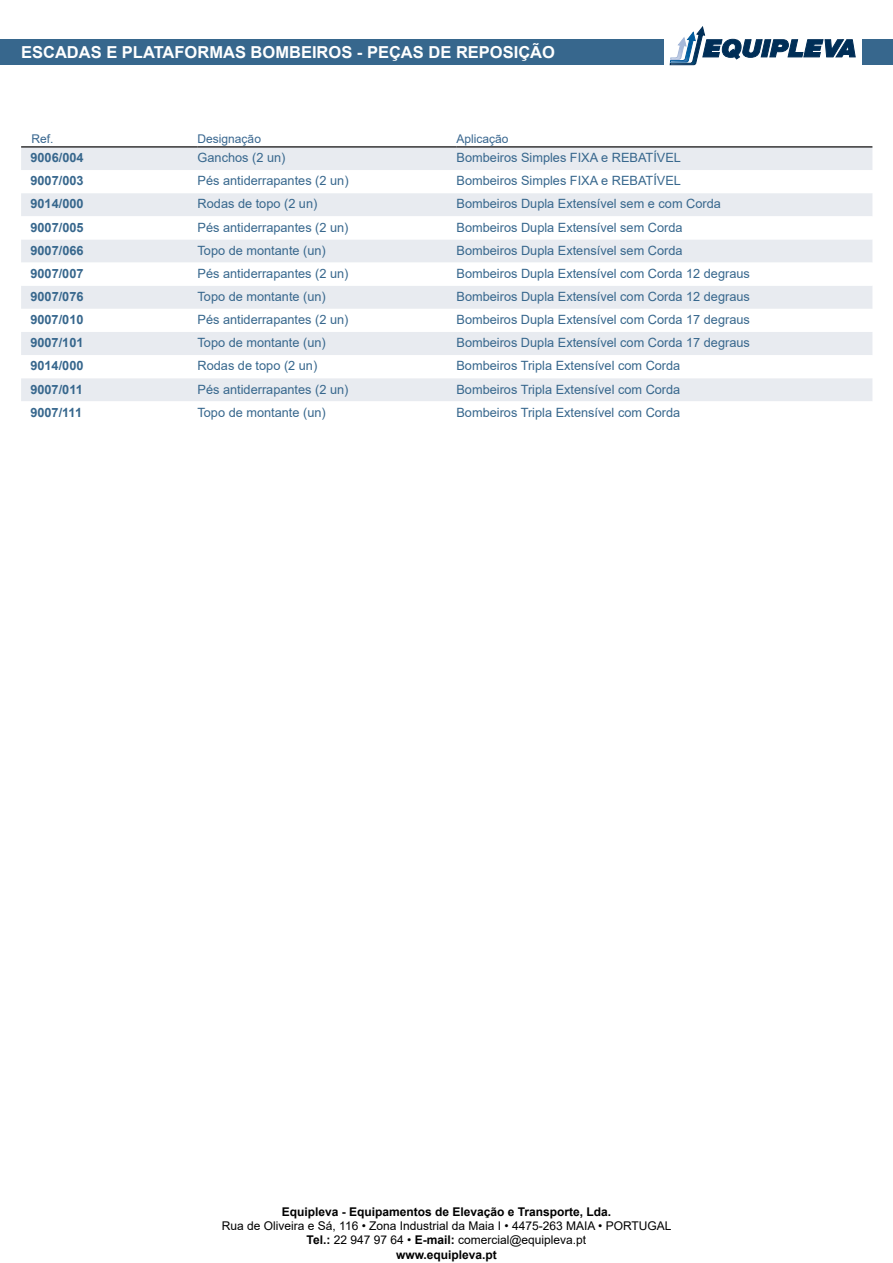
<style>
.page{position:relative;width:893px;height:1263px;background:#fff}
.page>*{position:absolute;margin:0;border:0;box-sizing:border-box;transform-origin:0 0}
.t1{font:700 16.5px "Arial";color:#fff}
.t2{font:12.75px "Arial";color:#37678d}
.t3{font:700 12.75px "Arial";color:#37678d}
.t4{font:12px/14.4px "Arial";color:#000;text-align:center}
.t5{font:700 12px "Arial";color:#000}
.t6{font:12px "Arial";color:#38668f}
.s1{font-weight:700}
</style>
<div class="page">
<div style="left:0;top:39px;width:663px;height:26px;background:#37678d"></div>
<div style="left:862px;top:39px;width:31px;height:26px;background:#37678d"></div>
<svg style="left:670px;top:26px;width:186px;height:39px"></svg>
<div style="left:21px;top:147px;width:851px;height:23px;background:#e8ebf0"></div>
<svg style="left:21px;top:193px;width:851px;height:208px;fill:#e8ebf0"></svg>
<hr style="left:21px;top:146px;width:177px;height:1px;background:#000">
<hr style="left:198px;top:146px;width:259px;height:1px;background:#000">
<hr style="left:457px;top:146px;width:415px;height:1px;background:#000">
<p class="t1" style="left:21px;top:41px;width:535px">ESCADAS E PLATAFORMAS BOMBEIROS - PEÇAS DE REPOSIÇÃO</p>
<p class="t6" style="left:31px;top:131px;width:24px">Ref.</p>
<p class="t6" style="left:198px;top:131px;width:65px">Designação</p>
<p class="t6" style="left:457px;top:131px;width:54px">Aplicação</p>
<p class="t3" style="left:30px;top:149px;width:55px">9006/004</p>
<p class="t2" style="left:198px;top:149px;width:89px">Ganchos (2 un)</p>
<p class="t2" style="left:457px;top:149px;width:226px">Bombeiros Simples FIXA e REBATÍVEL</p>
<p class="t3" style="left:30px;top:172px;width:55px">9007/003</p>
<p class="t2" style="left:198px;top:172px;width:152px">Pés antiderrapantes (2 un)</p>
<p class="t2" style="left:457px;top:172px;width:226px">Bombeiros Simples FIXA e REBATÍVEL</p>
<p class="t3" style="left:30px;top:195px;width:55px">9014/000</p>
<p class="t2" style="left:198px;top:195px;width:121px">Rodas de topo (2 un)</p>
<p class="t2" style="left:457px;top:195px;width:266px">Bombeiros Dupla Extensível sem e com Corda</p>
<p class="t3" style="left:30px;top:218px;width:55px">9007/005</p>
<p class="t2" style="left:198px;top:218px;width:152px">Pés antiderrapantes (2 un)</p>
<p class="t2" style="left:457px;top:218px;width:228px">Bombeiros Dupla Extensível sem Corda</p>
<p class="t3" style="left:30px;top:241px;width:55px">9007/066</p>
<p class="t2" style="left:198px;top:241px;width:130px">Topo de montante (un)</p>
<p class="t2" style="left:457px;top:241px;width:228px">Bombeiros Dupla Extensível sem Corda</p>
<p class="t3" style="left:30px;top:264px;width:55px">9007/007</p>
<p class="t2" style="left:198px;top:265px;width:152px">Pés antiderrapantes (2 un)</p>
<p class="t2" style="left:456px;top:265px;width:295px">Bombeiros Dupla Extensível com Corda 12 degraus</p>
<p class="t3" style="left:30px;top:287px;width:55px">9007/076</p>
<p class="t2" style="left:198px;top:288px;width:130px">Topo de montante (un)</p>
<p class="t2" style="left:456px;top:288px;width:295px">Bombeiros Dupla Extensível com Corda 12 degraus</p>
<p class="t3" style="left:30px;top:311px;width:55px">9007/010</p>
<p class="t2" style="left:198px;top:311px;width:152px">Pés antiderrapantes (2 un)</p>
<p class="t2" style="left:456px;top:311px;width:295px">Bombeiros Dupla Extensível com Corda 17 degraus</p>
<p class="t3" style="left:30px;top:334px;width:55px">9007/101</p>
<p class="t2" style="left:198px;top:334px;width:130px">Topo de montante (un)</p>
<p class="t2" style="left:456px;top:334px;width:295px">Bombeiros Dupla Extensível com Corda 17 degraus</p>
<p class="t3" style="left:30px;top:357px;width:55px">9014/000</p>
<p class="t2" style="left:198px;top:357px;width:121px">Rodas de topo (2 un)</p>
<p class="t2" style="left:456px;top:357px;width:225px">Bombeiros Tripla Extensível com Corda</p>
<p class="t3" style="left:30px;top:380px;width:54px">9007/011</p>
<p class="t2" style="left:197px;top:380px;width:152px">Pés antiderrapantes (2 un)</p>
<p class="t2" style="left:456px;top:380px;width:225px">Bombeiros Tripla Extensível com Corda</p>
<p class="t3" style="left:30px;top:403px;width:53px">9007/111</p>
<p class="t2" style="left:197px;top:403px;width:130px">Topo de montante (un)</p>
<p class="t2" style="left:456px;top:403px;width:225px">Bombeiros Tripla Extensível com Corda</p>
<p class="t5" style="left:282px;top:1203px;width:331px">Equipleva - Equipamentos de Elevação e Transporte, Lda.</p>
<p class="t4" style="left:222px;top:1218px;width:451px">Rua de Oliveira e Sá, 116 • Zona Industrial da Maia I • 4475-263 MAIA • PORTUGAL<br><span class="s1">Tel.:</span> 22 947 97 64 • <span class="s1">E-mail:</span> comercial@equipleva.pt<br><span class="s1">www.equipleva.pt</span></p>
</div>
